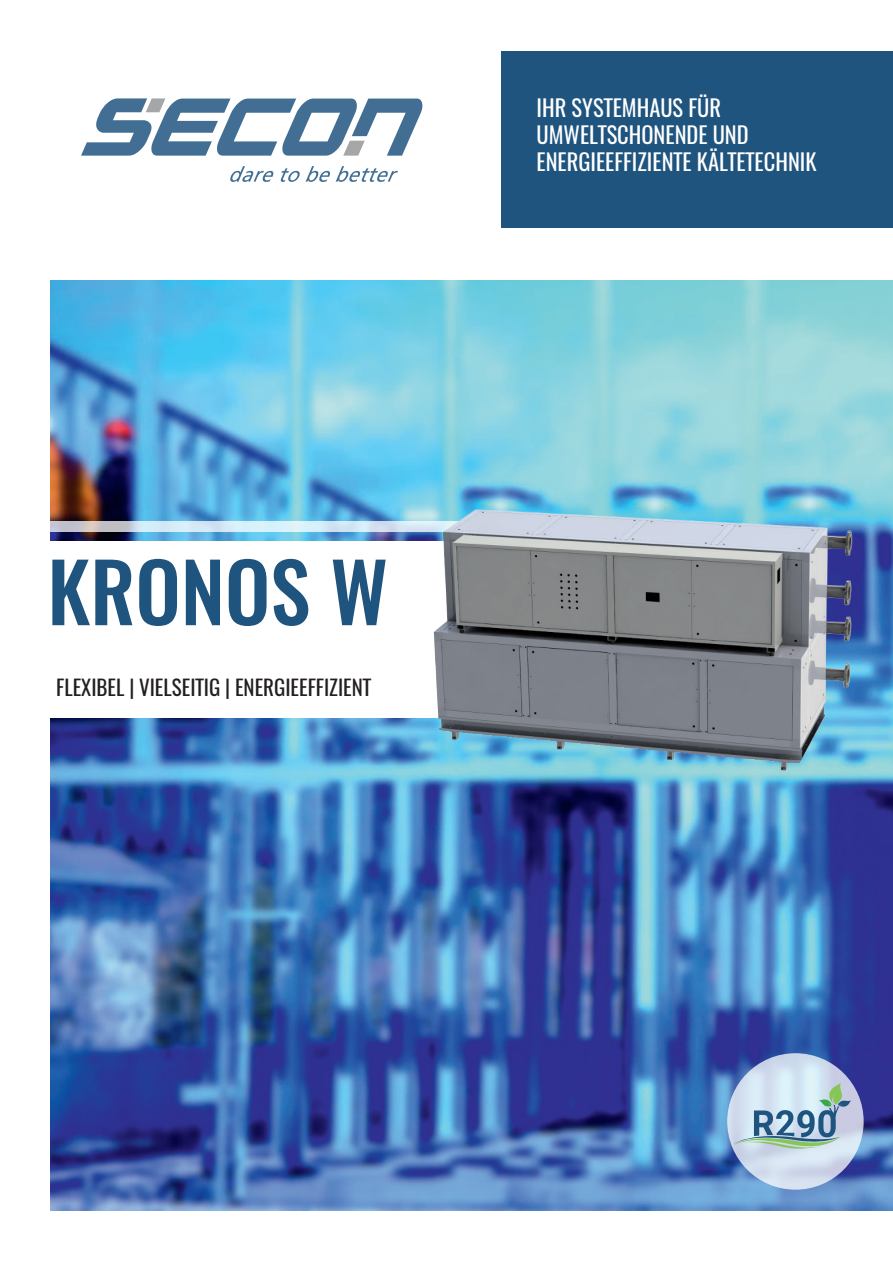
<style>
.page{position:relative;width:893px;height:1263px;background:#fff}
.page>*{position:absolute;margin:0;border:0;box-sizing:border-box;transform-origin:0 0}
.t1{font:500 81px "Oswald";color:#1f547f}
.t2{font:22.5px/27px "Oswald";color:#fff}
.t3{font:21px "Oswald";color:#231f20}
</style>
<div class="page">
<img style="left:51px;top:281px;width:842px;height:930px">
<svg style="left:81px;top:98px;width:341px;height:58px"></svg>
<svg style="left:230px;top:166px;width:43px;height:16px"></svg>
<svg style="left:280px;top:168px;width:20px;height:14px"></svg>
<svg style="left:306px;top:166px;width:24px;height:16px"></svg>
<svg style="left:336px;top:166px;width:62px;height:16px"></svg>
<div style="left:0;top:542px;width:606px;height:176px;background:#fff"></div>
<svg style="left:50px;top:521px;width:308px;height:10px;background:#d0e0ea"></svg>
<div style="left:501px;top:51px;width:392px;height:176px;background:#1f547f"></div>
<svg style="left:727px;top:1053px;width:137px;height:137px;background:#cedaec"></svg>
<svg style="left:733px;top:1082px;width:118px;height:72px;background:#afc7d3"></svg>
<img style="left:358px;top:497px;width:535px;height:285px">
<p class="t2" style="left:537px;top:94px;width:282px">IHR SYSTEMHAUS FÜR<br>UMWELTSCHONENDE UND<br>ENERGIEEFFIZIENTE KÄLTETECHNIK</p>
<h1 class="t1" style="left:47px;top:536px;width:342px">KRONOS W</h1>
<p class="t3" style="left:56px;top:673px;width:317px">FLEXIBEL | VIELSEITIG | ENERGIEEFFIZIENT</p>
</div>
